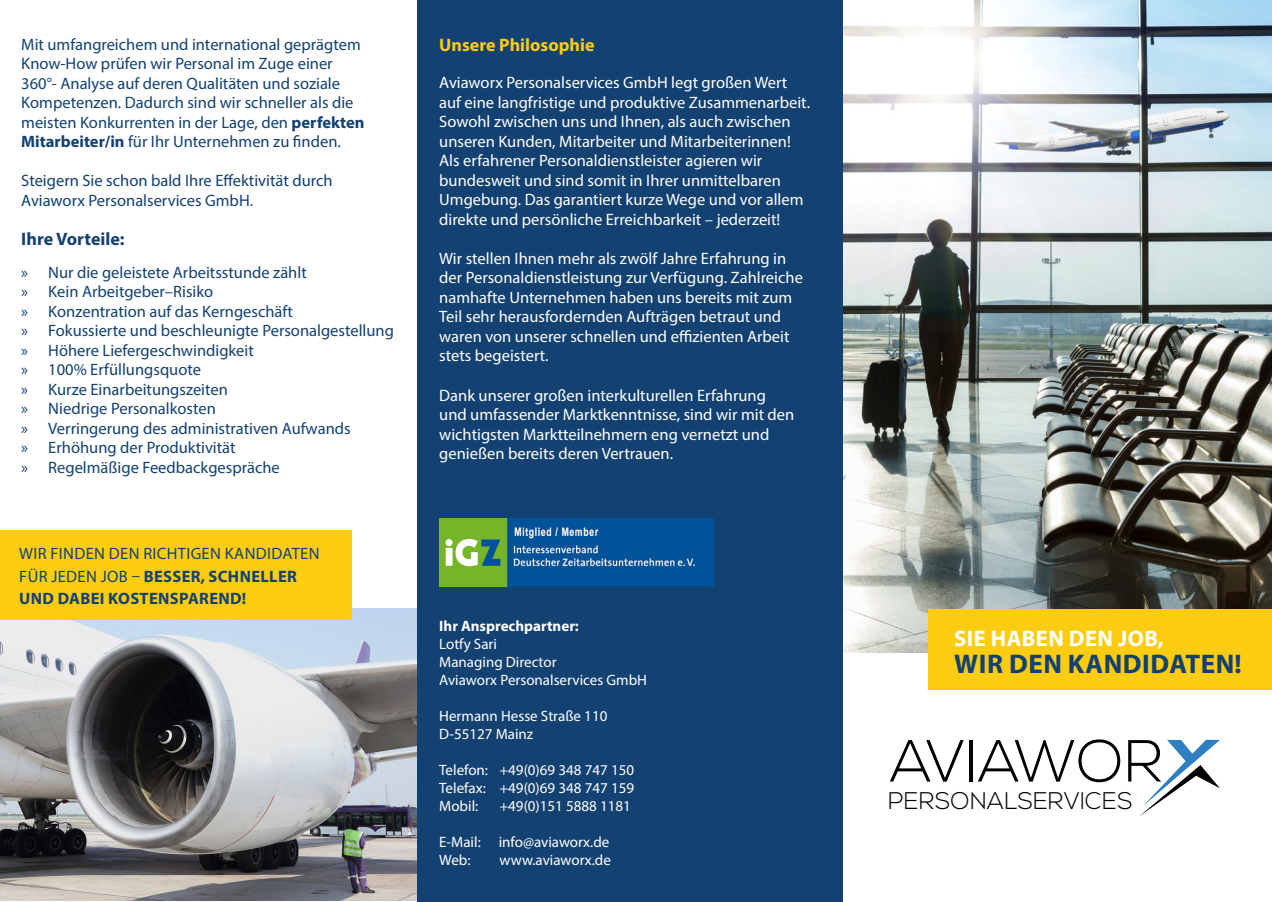
<style>
.page{position:relative;width:1272px;height:902px;background:#fff}
.page>*{position:absolute;margin:0;border:0;box-sizing:border-box;transform-origin:0 0}
.t1{font:300 59.25px "Nexa";letter-spacing:.005em;color:#000}
.t2{font:700 27px "Myriad Pro";letter-spacing:.02em;color:#134171}
.t3{font:300 24px "Nexa";letter-spacing:.005em;color:#000}
.t4{font:700 22.5px "Myriad Pro";letter-spacing:.02em;color:#fff}
.t5{font:700 18px "Myriad Pro";color:#fccc11}
.t6{font:700 18px "Myriad Pro";color:#134171}
.t7{font:16.5px/19.5px "Myriad Pro";color:#fff}
.t8{font:16.5px/19.5px "Myriad Pro";color:#134171}
.t9{font:16.5px/22.5px "Myriad Pro";letter-spacing:.02em;color:#134171}
.t10{font:15px/18px "Myriad Pro";color:#fff}
.t11{font:700 15px "Myriad Pro";color:#fff}
.s1{font-weight:700}
</style>
<div class="page">
<img style="left:842px;top:0;width:429px;height:652px">
<img style="left:0;top:608px;width:417px;height:292px">
<div style="left:0;top:530px;width:351px;height:90px;background:#fccc11"></div>
<div style="left:417px;top:0;width:425px;height:901px;background:#134171"></div>
<svg style="left:1140px;top:739px;width:79px;height:77px"></svg>
<div style="left:928px;top:609px;width:343px;height:80px;background:#fccc11"></div>
<img style="left:439px;top:518px;width:274px;height:68px">
<p class="t8" style="left:21px;top:34px;width:345px">Mit umfangreichem und international geprägtem Know-How prüfen wir Personal im Zuge einer 360°- Analyse auf deren Qualitäten und soziale Kompetenzen. Dadurch sind wir schneller als die meisten Konkurrenten in der Lage, den <span class="s1">perfekten Mitarbeiter/in</span> für Ihr Unternehmen zu finden.</p>
<p class="t8" style="left:21px;top:171px;width:313px">Steigern Sie schon bald Ihre Effektivität durch<br>Aviaworx Personalservices GmbH.</p>
<p class="t6" style="left:21px;top:227px;width:105px">Ihre Vorteile:</p>
<p class="t8" style="left:21px;top:262px;width:374px">» Nur die geleistete Arbeitsstunde zählt<br>» Kein Arbeitgeber–Risiko<br>» Konzentration auf das Kerngeschäft<br>» Fokussierte und beschleunigte Personalgestellung » Höhere Liefergeschwindigkeit<br>» 100% Erfüllungsquote<br>» Kurze Einarbeitungszeiten<br>» Niedrige Personalkosten<br>» Verringerung des administrativen Aufwands<br>» Erhöhung der Produktivität<br>» Regelmäßige Feedbackgespräche</p>
<p class="t9" style="left:19px;top:542px;width:302px">WIR FINDEN DEN RICHTIGEN KANDIDATEN<br>FÜR JEDEN JOB – <span class="s1">BESSER, SCHNELLER<br>UND DABEI KOSTENSPAREND!</span></p>
<p class="t5" style="left:439px;top:33px;width:157px">Unsere Philosophie</p>
<p class="t7" style="left:439px;top:73px;width:372px">Aviaworx Personalservices GmbH legt großen Wert auf eine langfristige und produktive Zusammenarbeit.<br>Sowohl zwischen uns und Ihnen, als auch zwischen unseren Kunden, Mitarbeiter und Mitarbeiterinnen!<br>Als erfahrener Personaldienstleister agieren wir bundesweit und sind somit in Ihrer unmittelbaren Umgebung. Das garantiert kurze Wege und vor allem direkte und persönliche Erreichbarkeit – jederzeit!</p>
<p class="t7" style="left:439px;top:248px;width:365px">Wir stellen Ihnen mehr als zwölf Jahre Erfahrung in der Personaldienstleistung zur Verfügung. Zahlreiche namhafte Unternehmen haben uns bereits mit zum Teil sehr herausfordernden Aufträgen betraut und waren von unserer schnellen und effizienten Arbeit stets begeistert.</p>
<p class="t7" style="left:439px;top:385px;width:356px">Dank unserer großen interkulturellen Erfahrung und umfassender Marktkenntnisse, sind wir mit den wichtigsten Marktteilnehmern eng vernetzt und genießen bereits deren Vertrauen.</p>
<p class="t11" style="left:439px;top:615px;width:141px">Ihr Ansprechpartner:</p>
<p class="t10" style="left:439px;top:634px;width:209px">Lotfy Sari<br>Managing Director<br>Aviaworx Personalservices GmbH</p>
<p class="t10" style="left:439px;top:706px;width:170px">Hermann Hesse Straße 110<br>D-55127 Mainz</p>
<p class="t10" style="left:439px;top:760px;width:196px;text-align:justify">Telefon: +49(0)69 348 747 150<br>Telefax: +49(0)69 348 747 159<br>Mobil:</p>
<p class="t10" style="left:499px;top:796px;width:133px">+49(0)151 5888 1181</p>
<p class="t10" style="left:439px;top:832px;width:172px">E-Mail: info@aviaworx.de<br>Web:</p>
<p class="t10" style="left:499px;top:850px;width:113px">www.aviaworx.de</p>
<h3 class="t4" style="left:954px;top:623px;width:211px">SIE HABEN DEN JOB,</h3>
<h2 class="t2" style="left:954px;top:645px;width:289px">WIR DEN KANDIDATEN!</h2>
<h1 class="t1" style="left:890px;top:727px;width:274px">AVIAWOR</h1>
<h3 class="t3" style="left:888px;top:787px;width:246px">PERSONALSERVICES</h3>
</div>
